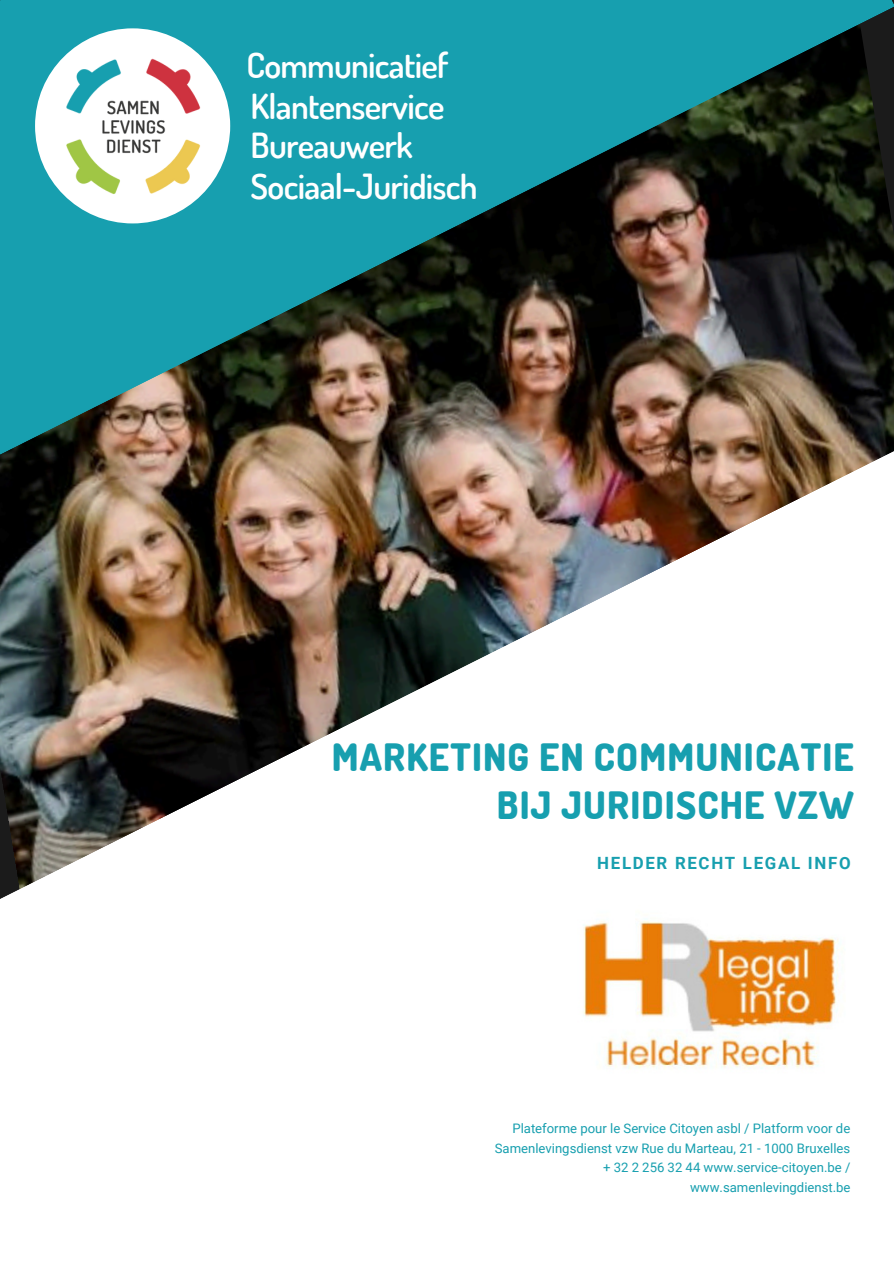
<style>
.page{position:relative;width:894px;height:1264px;background:#fff}
.page>*{position:absolute;margin:0;border:0;box-sizing:border-box;transform-origin:0 0}
.t1{font:800 37.65px/48.3px "Dosis";letter-spacing:.03em;color:#179faf;text-align:right}
.t2{font:600 34.65px "Dosis";letter-spacing:-.02em;color:#fff}
.t3{font:700 16.8px "Roboto";letter-spacing:.1em;color:#179faf}
.t4{font:13.05px/19.6px "Roboto";color:#179faf;text-align:right}
</style>
<div class="page">
<img style="left:0;top:454px;width:888px;height:445px">
<img style="left:0;top:0;width:893px;height:454px">
<img style="left:6px;top:20px;width:253px;height:209px">
<img style="left:570px;top:898px;width:283px;height:171px">
<h3 class="t2" style="left:246px;top:42px;width:204px">Communicatief</h3>
<h2 class="t2" style="left:250px;top:83px;width:195px">Klantenservice</h2>
<p class="t2" style="left:250px;top:122px;width:164px">Bureauwerk</p>
<h1 class="t2" style="left:250px;top:164px;width:228px">Sociaal-Juridisch</h1>
<h2 class="t1" style="left:331px;top:731px;width:523px">MARKETING EN COMMUNICATIE<br>BIJ JURIDISCHE VZW</h2>
<h2 class="t3" style="left:597px;top:853px;width:255px">HELDER RECHT LEGAL INFO</h2>
<p class="t4" style="left:494px;top:1118px;width:357px">Plateforme pour le Service Citoyen asbl / Platform voor de Samenlevingsdienst vzw Rue du Marteau, 21 - 1000 Bruxelles + 32 2 256 32 44 www.service-citoyen.be / www.samenlevingdienst.be</p>
</div>
